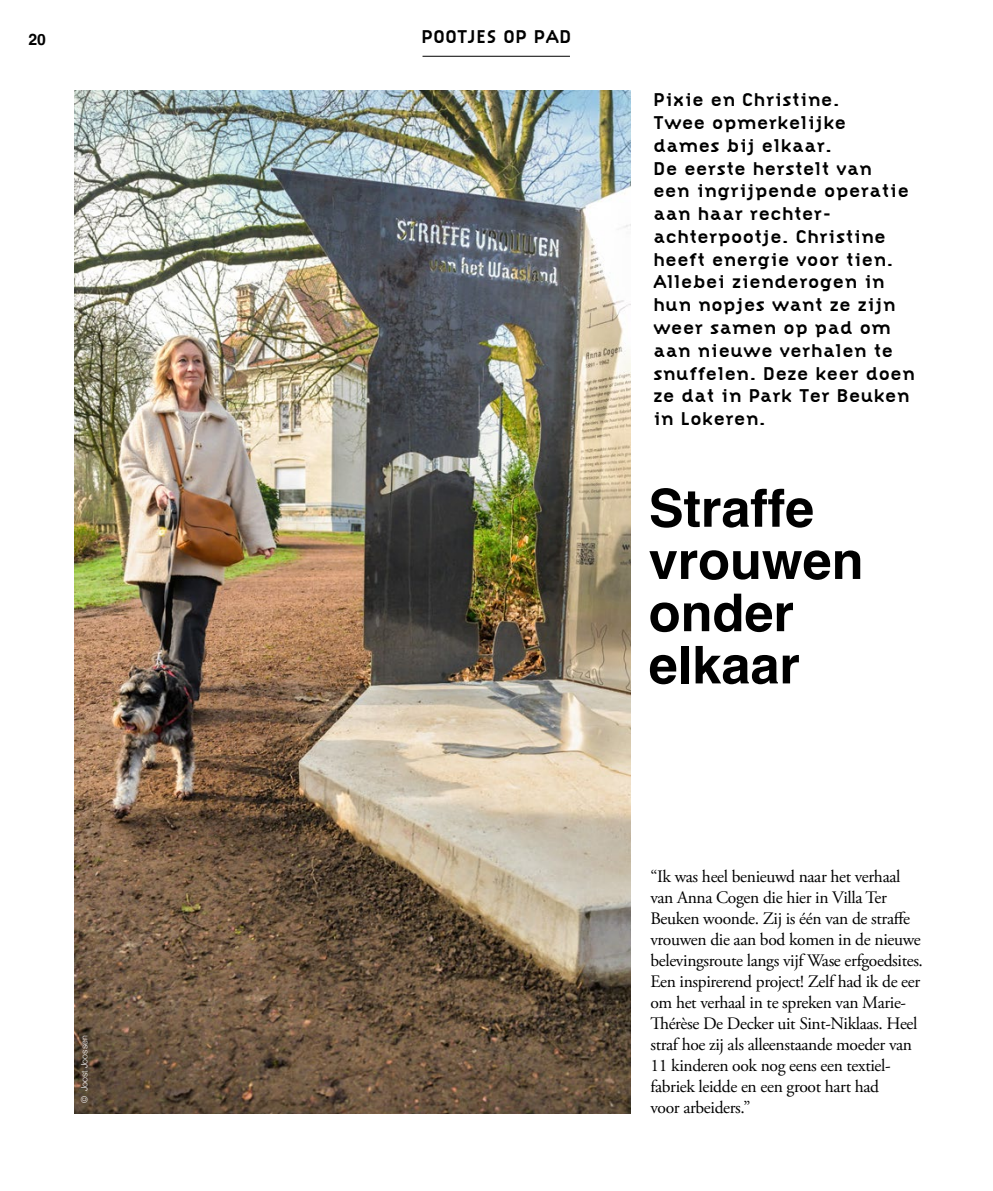
<style>
.page{position:relative;width:993px;height:1191px;background:#fff}
.page>*{position:absolute;margin:0;border:0;box-sizing:border-box;transform-origin:0 0}
.t1{font:700 52.15px/52.1px "Helvetica";color:#000}
.t2{font:700 19.25px/22.8px "Citizen OT";letter-spacing:.03em;color:#000}
.t3{font:17.5px/21px "Adobe Garamond Pro";letter-spacing:-.02em;color:#000}
.t4{font:700 15.75px "Helvetica";color:#000}
.t5{font:300 8.75px "Helvetica";color:#fff}
</style>
<div class="page">
<hr style="left:422px;top:56px;width:147px;height:1px;background:#000">
<img style="left:74px;top:91px;width:556px;height:1022px">
<p class="t4" style="left:28px;top:30px;width:19px">20</p>
<p class="t2" style="left:421px;top:25px;width:151px">POOTJES OP PAD</p>
<p class="t5" style="left:77px;top:1103px;width:69px;rotate:-90deg">© Joost Joossen</p>
<p class="t2" style="left:653px;top:88px;width:263px">Pixie en Christine.<br>Twee opmerkelijke dames bij elkaar.<br>De eerste herstelt van<br>een ingrijpende operatie aan haar rechter&shy;achterpootje. Christine heeft energie voor tien.<br>Allebei zienderogen in hun nopjes want ze zijn weer samen op pad om aan nieuwe verhalen te snuffelen. Deze keer doen ze dat in Park Ter Beuken in Lokeren.</p>
<h1 class="t1" style="left:648px;top:488px;width:216px">Straffe vrouwen onder elkaar</h1>
<p class="t3" style="left:650px;top:867px;width:274px">“Ik was heel benieuwd naar het verhaal van Anna Cogen die hier in Villa Ter Beuken woonde. Zij is één van de straffe vrouwen die aan bod komen in de nieuwe belevingsroute langs vijf Wase erfgoedsites.<br>Een inspirerend project! Zelf had ik de eer om het verhaal in te spreken van Marie-Thérèse De Decker uit Sint-Niklaas. Heel straf hoe zij als alleenstaande moeder van 11 kinderen ook nog eens een textiel&shy;fabriek leidde en een groot hart had<br>voor arbeiders.”</p>
</div>
